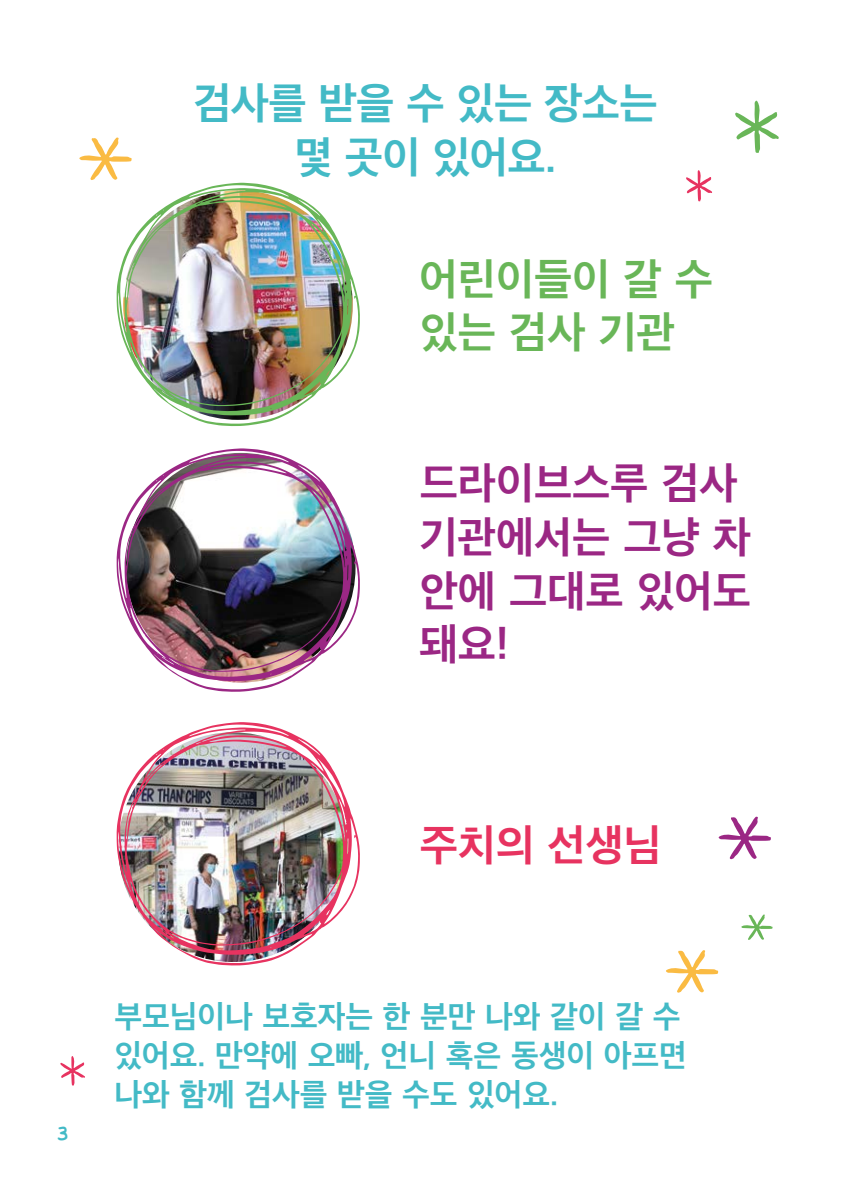
<style>
.page{position:relative;width:842px;height:1191px;background:#fff}
.page>*{position:absolute;margin:0;border:0;box-sizing:border-box;transform-origin:0 0}
.t1{font:700 44px/53.6px "Apple SD Gothic Neo";color:#9b2784}
.t2{font:700 44px/53.6px "Apple SD Gothic Neo";letter-spacing:-.015em;color:#43bac6;text-align:center}
.t3{font:700 44px/53.6px "Apple SD Gothic Neo";color:#69b658}
.t4{font:700 44px "Apple SD Gothic Neo";color:#e73360}
.t5{font:700 32px/39px "Apple SD Gothic Neo";color:#43bac6}
.t6{font:25px "Little Bird";color:#43bac6}
</style>
<div class="page">
<img style="left:117px;top:722px;width:243px;height:244px">
<img style="left:117px;top:448px;width:243px;height:244px">
<img style="left:117px;top:183px;width:243px;height:243px">
<svg style="left:60px;top:1056px;width:25px;height:29px"></svg>
<svg style="left:735px;top:100px;width:44px;height:53px"></svg>
<svg style="left:718px;top:816px;width:53px;height:43px"></svg>
<svg style="left:666px;top:950px;width:52px;height:42px"></svg>
<svg style="left:79px;top:137px;width:53px;height:43px"></svg>
<svg style="left:741px;top:914px;width:32px;height:26px"></svg>
<svg style="left:686px;top:170px;width:26px;height:31px"></svg>
<h1 class="t2" style="left:193px;top:79px;width:465px">검사를 받을 수 있는 장소는 몇 곳이 있어요.</h1>
<h1 class="t3" style="left:420px;top:254px;width:295px">어린이들이 갈 수 있는 검사 기관</h1>
<h1 class="t1" style="left:420px;top:459px;width:333px">드라이브스루 검사 기관에서는 그냥 차 안에 그대로 있어도 돼요!</h1>
<h1 class="t4" style="left:420px;top:821px;width:243px">주치의 선생님</h1>
<p class="t6" style="left:57px;top:1125px;width:13px">3</p>
<p class="t5" style="left:114px;top:998px;width:574px">부모님이나 보호자는 한 분만 나와 같이 갈 수 있어요. 만약에 오빠, 언니 혹은 동생이 아프면 나와 함께 검사를 받을 수도 있어요.</p>
</div>
